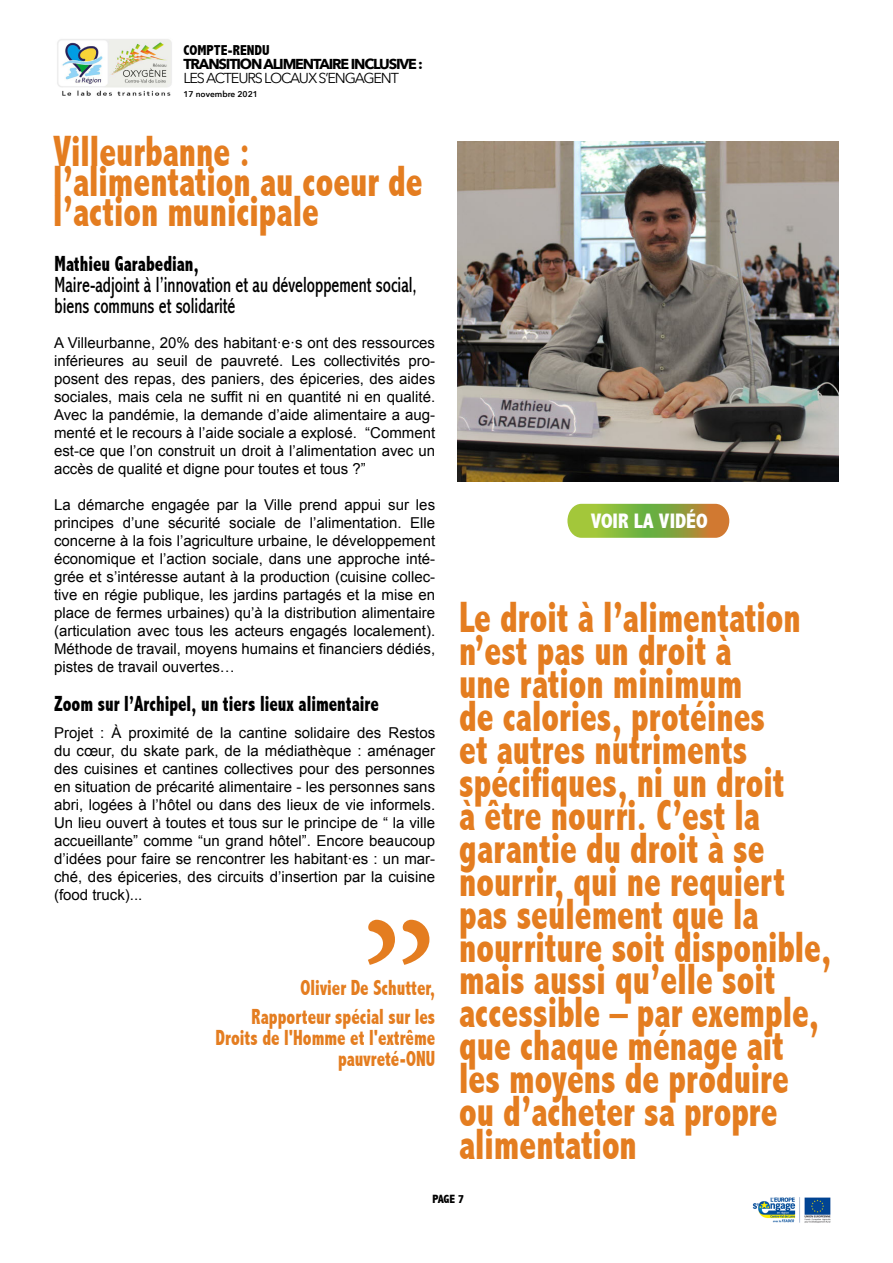
<style>
.page{position:relative;width:893px;height:1263px;background:#fff}
.page>*{position:absolute;margin:0;border:0;box-sizing:border-box;transform-origin:0 0}
.t1{font:800 condensed 43.95px/33px "Abadi";color:#e47d20;scale:.82 1}
.t2{font:800 condensed 21.9px/29.5px "Abadi";color:#e47d20;text-align:right;scale:.82 1}
.t3{font:21.9px/21px "Abadi MT Condensed";color:#000;scale:.82 1}
.t4{font:800 condensed 21.9px "Abadi";color:#000;scale:.82 1}
.t5{font:800 condensed 21px "Abadi";color:#fff}
.t6{font:15px/18px "Arial";color:#000;text-align:justify}
.t7{font:700 14.4px "Avenir Next";letter-spacing:-.08em;color:#000}
.t8{font:14.4px "Avenir Next";letter-spacing:-.08em;color:#000}
.t9{font:800 condensed 14.4px "Abadi";color:#000}
.t10{font:800 condensed 12px "Abadi";color:#000}
.t11{font:600 8.4px "Avenir Next";color:#000}
</style>
<div class="page">
<img style="left:752px;top:1197px;width:79px;height:26px">
<img style="left:57px;top:39px;width:115px;height:57px">
<svg style="left:368px;top:920px;width:61px;height:45px"></svg>
<img style="left:458px;top:141px;width:381px;height:341px">
<svg style="left:567px;top:504px;width:162px;height:34px;background:#99ac43"></svg>
<p class="t9" style="left:183px;top:42px;width:88px">COMPTE-RENDU</p>
<p class="t11" style="left:183px;top:89px;width:76px">17 novembre 2021</p>
<p class="t7" style="left:183px;top:55px;width:241px">TRANSITION ALIMENTAIRE INCLUSIVE :</p>
<p class="t8" style="left:183px;top:69px;width:217px">LES ACTEURS LOCAUX S’ENGAGENT</p>
<h1 class="t1" style="left:53px;top:137px;width:241px">Villeurbanne :</h1>
<h1 class="t1" style="left:53px;top:167px;width:452px">l’alimentation au coeur de</h1>
<h1 class="t1" style="left:53px;top:197px;width:326px">l’action municipale</h1>
<h2 class="t4" style="left:55px;top:252px;width:177px">Mathieu Garabedian,</h2>
<h2 class="t3" style="left:55px;top:276px;width:443px">Maire-adjoint à l’innovation et au développement social, biens communs et solidarité</h2>
<p class="t6" style="left:54px;top:334px;width:383px">A Villeurbanne, 20% des habitant·e·s ont des ressources inférieures au seuil de pauvreté. Les collectivités pro&shy;posent des repas, des paniers, des épiceries, des aides sociales, mais cela ne suffit ni en quantité ni en qualité.<br>Avec la pandémie, la demande d’aide alimentaire a aug&shy;menté et le recours à l’aide sociale a explosé. “Comment est-ce que l’on construit un droit à l’alimentation avec un accès de qualité et digne pour toutes et tous ?”</p>
<p class="t6" style="left:54px;top:496px;width:383px">La démarche engagée par la Ville prend appui sur les principes d’une sécurité sociale de l’alimentation. Elle concerne à la fois l’agriculture urbaine, le développement économique et l’action sociale, dans une approche inté&shy;grée et s’intéresse autant à la production (cuisine collec&shy;tive en régie publique, les jardins partagés et la mise en place de fermes urbaines) qu’à la distribution alimentaire (articulation avec tous les acteurs engagés localement).<br>Méthode de travail, moyens humains et financiers dédiés, pistes de travail ouvertes…</p>
<h2 class="t4" style="left:54px;top:692px;width:398px">Zoom sur l’Archipel, un tiers lieux alimentaire</h2>
<p class="t6" style="left:54px;top:723px;width:383px">Projet : À proximité de la cantine solidaire des Restos du cœur, du skate park, de la médiathèque : aménager des cuisines et cantines collectives pour des personnes en situation de précarité alimentaire - les personnes sans abri, logées à l’hôtel ou dans des lieux de vie informels.<br>Un lieu ouvert à toutes et tous sur le principe de “ la ville accueillante” comme “un grand hôtel”. Encore beaucoup d’idées pour faire se rencontrer les habitant·es : un mar&shy;ché, des épiceries, des circuits d’insertion par la cuisine (food truck)...</p>
<h2 class="t2" style="left:251px;top:973px;width:226px">Olivier De Schutter,<br>Rapporteur spécial sur les</h2>
<h2 class="t2" style="left:216px;top:1028px;width:269px;line-height:21px">Droits de l'Homme et l'extrême pauvreté-ONU</h2>
<h3 class="t5" style="left:591px;top:510px;width:118px">VOIR LA VIDÉO</h3>
<p class="t1" style="left:459px;top:602px;width:455px">Le droit à l’alimentation n’est pas un droit à<br>une ration minimum<br>de calories, protéines<br>et autres nutriments spécifiques, ni un droit<br>à être nourri. C’est la garantie du droit à se nourrir, qui ne requiert pas seulement que la nourriture soit disponible, mais aussi qu’elle soit accessible – par exemple, que chaque ménage ait les moyens de produire ou d’acheter sa propre alimentation</p>
<p class="t10" style="left:433px;top:1193px;width:33px">PAGE 7</p>
</div>
